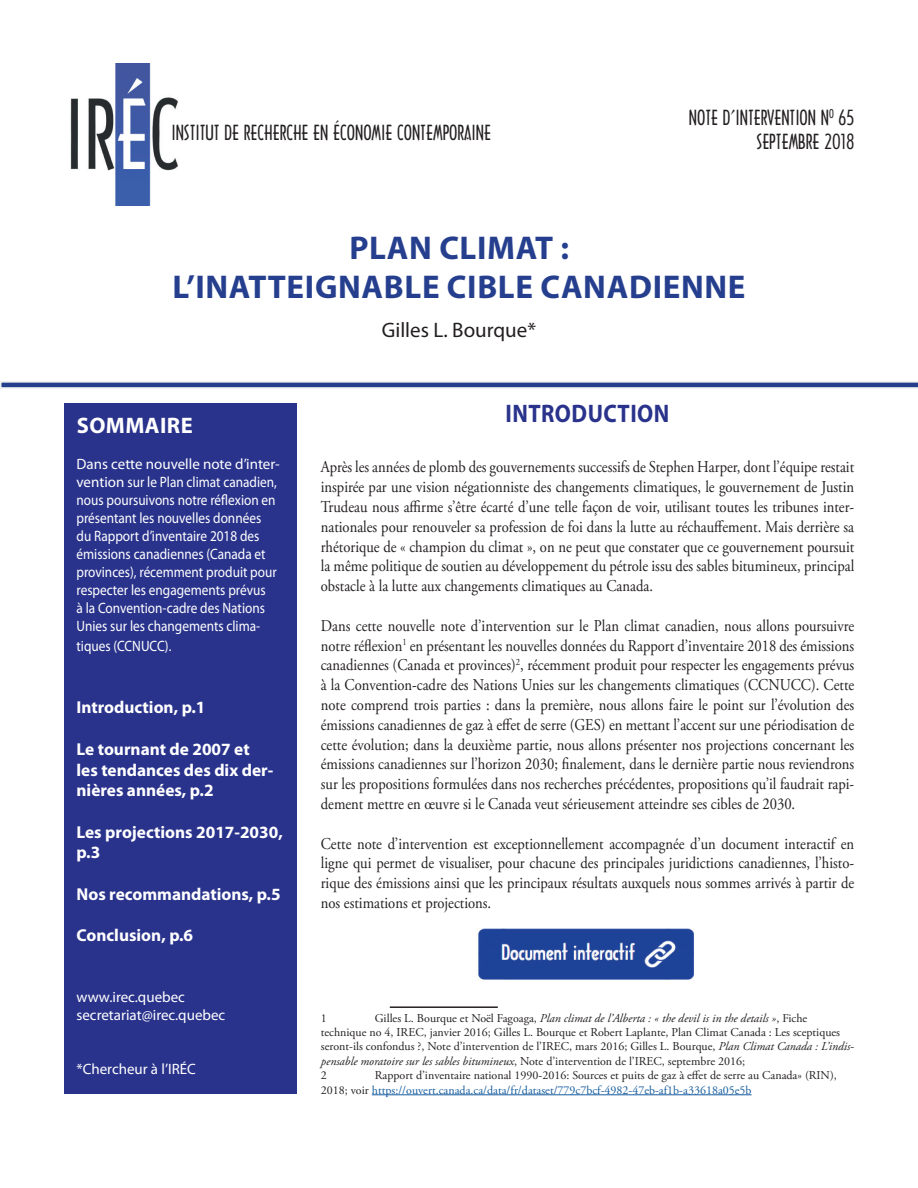
<style>
.page{position:relative;width:918px;height:1188px;background:#fff}
.page>*{position:absolute;margin:0;border:0;box-sizing:border-box;transform-origin:0 0}
.t1{font:700 33px/39.6px "Myriad Pro";letter-spacing:.02em;color:#253f8e;text-align:center}
.t2{font:700 25.5px "Myriad Pro";letter-spacing:.02em;color:#2a338c;scale:.88 1}
.t3{font:700 22.5px "Myriad Pro";letter-spacing:.02em;color:#fff}
.t4{font:21px "Myriad Pro";color:#231f20}
.t5{font:19.95px "Arquitectura";color:#231f20}
.t6{font:19.8px/23.9px "Arquitectura";color:#231f20;text-align:right}
.t7{font:700 17.25px/20.7px "Myriad Pro";color:#fff}
.t8{font:16.5px/19.8px "Adobe Garamond Pro";color:#231f20;text-align:justify;scale:.88 1}
.t9{font:15px/18px "Myriad Pro";color:#fff}
.t10{font:15px "Myriad Pro";color:#fff;scale:.88 1}
.t11{font:12px/14.4px "Adobe Garamond Pro";color:#231f20}
.s1{font-style:italic}
.s2{color:#175d9e}
</style>
<div class="page">
<svg style="left:0;top:381px;width:918px;height:8px;background:#7c8cb8"></svg>
<img style="left:70px;top:64px;width:108px;height:141px">
<hr style="left:390px;top:1006px;width:108px;height:2px;background:#231f20">
<hr style="left:372px;top:1095px;width:380px;height:1px;background:#175d9e">
<img style="left:478px;top:928px;width:215px;height:52px">
<div style="left:64px;top:403px;width:232px;height:691px;background:#2a338c"></div>
<p class="t5" style="left:171px;top:120px;width:321px">INSTITUT DE RECHERCHE EN ÉCONOMIE CONTEMPORAINE</p>
<p class="t6" style="left:689px;top:106px;width:167px">NOTE D’INTERVENTION N<sup>O</sup> 65<br>SEPTEMBRE 2018</p>
<h1 class="t1" style="left:172px;top:227px;width:575px">PLAN CLIMAT :<br>L’INATTEIGNABLE CIBLE CANADIENNE</h1>
<h3 class="t3" style="left:77px;top:410px;width:117px">SOMMAIRE</h3>
<p class="t9" style="left:77px;top:454px;width:205px">Dans cette nouvelle note d’inter&shy;vention sur le Plan climat canadien, nous poursuivons notre réflexion en présentant les nouvelles données<br>du Rapport d’inventaire 2018 des émissions canadiennes (Canada et provinces), récemment produit pour respecter les engagements prévus<br>à la Convention-cadre des Nations Unies sur les changements clima-</p>
<p class="t10" style="left:77px;top:637px;width:109px">tiques (CCNUCC).</p>
<p class="t7" style="left:77px;top:697px;width:130px">Introduction, p.1</p>
<p class="t7" style="left:77px;top:738px;width:198px">Le tournant de 2007 et les tendances des dix der&shy;nières années, p.2</p>
<p class="t7" style="left:77px;top:821px;width:208px">Les projections 2017-2030, p.3</p>
<p class="t7" style="left:77px;top:883px;width:206px">Nos recommandations, p.5</p>
<p class="t7" style="left:77px;top:924px;width:118px">Conclusion, p.6</p>
<p class="t9" style="left:77px;top:988px;width:150px">www.irec.quebec secretariat@irec.quebec</p>
<p class="t9" style="left:77px;top:1060px;width:121px">*Chercheur à l’IRÉC</p>
<p class="t4" style="left:382px;top:317px;width:156px">Gilles L. Bourque*</p>
<h2 class="t2" style="left:506px;top:397px;width:188px">INTRODUCTION</h2>
<p class="t8" style="left:321px;top:458px;width:608px">Après les années de plomb des gouvernements successifs de Stephen Harper, dont l’équipe restait inspirée par une vision négationniste des changements climatiques, le gouvernement de Justin Trudeau nous affirme s’être écarté d’une telle façon de voir, utilisant toutes les tribunes inter&shy;nationales pour renouveler sa profession de foi dans la lutte au réchauffement. Mais derrière sa rhétorique de « champion du climat », on ne peut que constater que ce gouvernement poursuit la même politique de soutien au développement du pétrole issu des sables bitumineux, principal obstacle à la lutte aux changements climatiques au Canada.</p>
<p class="t8" style="left:321px;top:616px;width:608px">Dans cette nouvelle note d’intervention sur le Plan climat canadien, nous allons poursuivre notre réflexion<sup>1</sup> en présentant les nouvelles données du Rapport d’inventaire 2018 des émissions canadiennes (Canada et provinces)<sup>2</sup>, récemment produit pour respecter les engagements prévus à la Convention-cadre des Nations Unies sur les changements climatiques (CCNUCC). Cette note comprend trois parties : dans la première, nous allons faire le point sur l’évolution des émissions canadiennes de gaz à effet de serre (GES) en mettant l’accent sur une périodisation de cette évolution; dans la deuxième partie, nous allons présenter nos projections concernant les émissions canadiennes sur l’horizon 2030; finalement, dans le dernière partie nous reviendrons sur les propositions formulées dans nos recherches précédentes, propositions qu’il faudrait rapi&shy;dement mettre en œuvre si le Canada veut sérieusement atteindre ses cibles de 2030.</p>
<p class="t8" style="left:321px;top:834px;width:608px">Cette note d’intervention est exceptionnellement accompagnée d’un document interactif en ligne qui permet de visualiser, pour chacune des principales juridictions canadiennes, l’histo&shy;rique des émissions ainsi que les principaux résultats auxquels nous sommes arrivés à partir de nos estimations et projections.</p>
<p class="t11" style="left:321px;top:1011px;width:535px;text-indent:54px">Gilles L. Bourque et Noël Fagoaga, <span class="s1">Plan climat de l’Alberta : « the devil is in the details »</span>, Fiche technique no 4, IREC, janvier 2016; Gilles L. Bourque et Robert Laplante, Plan Climat Canada : Les sceptiques seront-ils confondus ?, Note d’intervention de l’IREC, mars 2016; Gilles L. Bourque, <span class="s1">Plan Climat Canada : L’indis&shy;pensable moratoire sur les sables bitumineux</span>, Note d’intervention de l’IREC, septembre 2016;<br>2</p>
<p class="t11" style="left:321px;top:1011px;width:7px">1</p>
<p class="t11" style="left:321px;top:1069px;width:518px;text-indent:54px">Rapport d’inventaire national 1990-2016: Sources et puits de gaz à effet de serre au Canada» (RIN),<br>2018; voir <span class="s2">https://ouvert.canada.ca/data/fr/dataset/779c7bcf-4982-47eb-af1b-a33618a05e5b</span></p>
</div>
